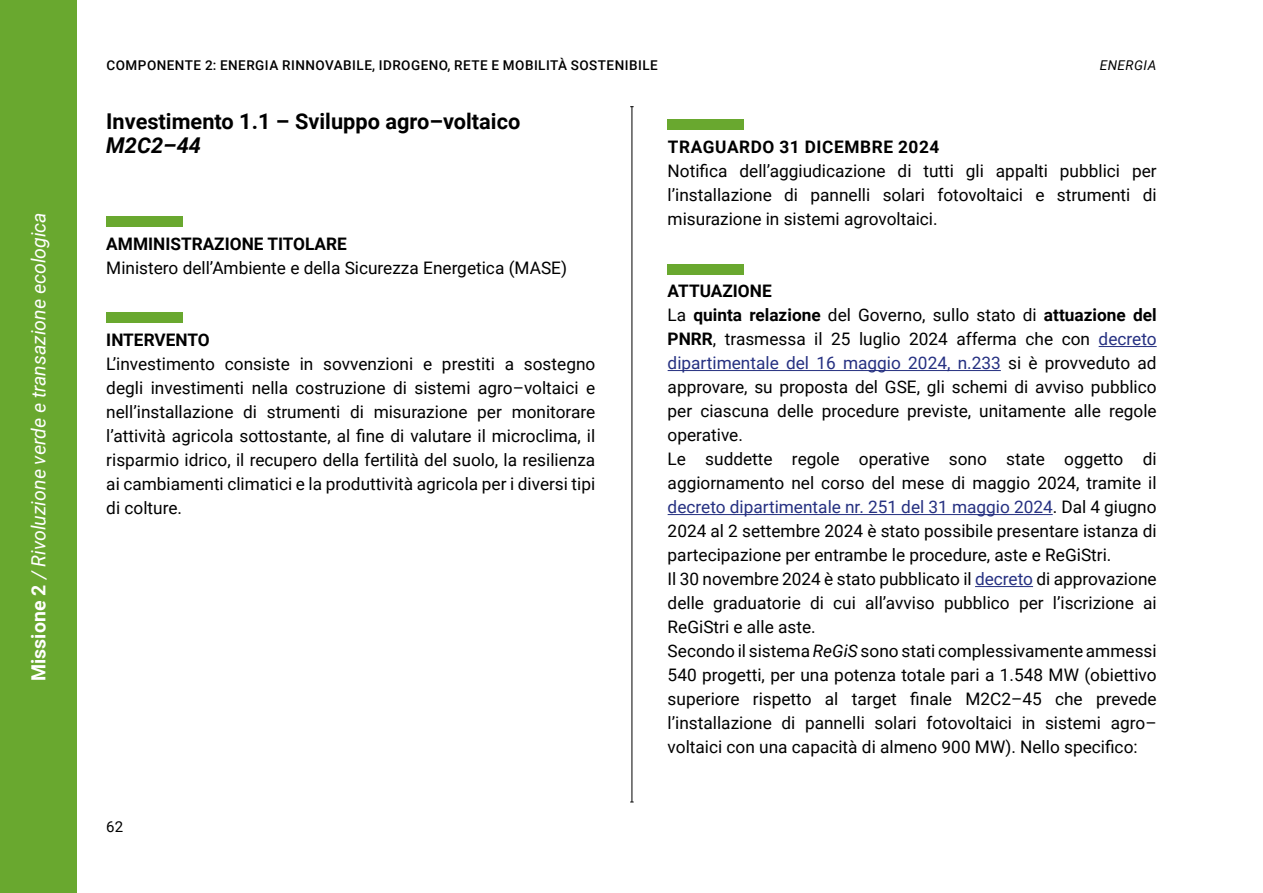
<style>
.page{position:relative;width:1263px;height:893px;background:#fff}
.page>*{position:absolute;margin:0;border:0;box-sizing:border-box;transform-origin:0 0}
.t1{font:700 21.75px "Roboto";color:#000}
.t2{font:italic 700 21.75px "Roboto";color:#000}
.t3{font:italic 19.5px "Roboto";color:#fff}
.t4{font:17.25px/24px "Roboto";color:#000;text-align:justify}
.t5{font:700 17.25px "Roboto";color:#000}
.t6{font:700 17.25px "Roboto";letter-spacing:.035em;color:#000}
.t7{font:15px "Roboto";color:#000}
.t8{font:500 13.5px "Roboto";letter-spacing:.035em;color:#000}
.t9{font:italic 13.5px "Roboto";letter-spacing:.035em;color:#000}
.s1{font-weight:700;font-style:normal}
.s2{font-weight:700}
.s3{color:#253081}
.s4{font-style:italic}
</style>
<div class="page">
<div style="left:0;top:0;width:77px;height:893px;background:#69a82f"></div>
<hr style="left:631px;top:107px;width:1px;height:695px;background:#000">
<hr style="left:1099px;top:346px;width:58px;height:1px;background:#253081">
<hr style="left:668px;top:370px;width:333px;height:1px;background:#253081">
<hr style="left:668px;top:514px;width:385px;height:1px;background:#253081">
<hr style="left:975px;top:586px;width:58px;height:1px;background:#253081">
<div style="left:668px;top:120px;width:76px;height:10px;background:#69a82f"></div>
<div style="left:668px;top:264px;width:76px;height:10px;background:#69a82f"></div>
<div style="left:106px;top:216px;width:77px;height:11px;background:#69a82f"></div>
<div style="left:106px;top:312px;width:77px;height:11px;background:#69a82f"></div>
<p class="t3" style="left:25px;top:681px;width:470px;rotate:-90deg"><span class="s1">Missione 2</span> / Rivoluzione verde e transazione ecologica</p>
<p class="t8" style="left:107px;top:55px;width:553px">COMPONENTE 2: ENERGIA RINNOVABILE, IDROGENO, RETE E MOBILITÀ SOSTENIBILE</p>
<p class="t9" style="left:1100px;top:55px;width:58px">ENERGIA</p>
<p class="t1" style="left:106px;top:106px;width:416px">Investimento 1.1 – Sviluppo agro–voltaico</p>
<p class="t2" style="left:106px;top:130px;width:96px">M2C2–44</p>
<p class="t5" style="left:106px;top:232px;width:242px">AMMINISTRAZIONE TITOLARE</p>
<p class="t4" style="left:106px;top:255px;width:462px">Ministero dell’Ambiente e della Sicurezza Energetica (MASE)</p>
<p class="t5" style="left:106px;top:328px;width:105px">INTERVENTO</p>
<p class="t4" style="left:106px;top:351px;width:490px">L’investimento consiste in sovvenzioni e prestiti a sostegno degli investimenti nella costruzione di sistemi agro–voltaici e nell’installazione di strumenti di misurazione per monitorare l’attività agricola sottostante, al fine di valutare il microclima, il risparmio idrico, il recupero della fertilità del suolo, la resilienza ai cambiamenti climatici e la produttività agricola per i diversi tipi di colture.</p>
<p class="t7" style="left:106px;top:816px;width:18px">62</p>
<p class="t6" style="left:668px;top:135px;width:273px">TRAGUARDO 31 DICEMBRE 2024</p>
<p class="t4" style="left:668px;top:158px;width:490px">Notifica dell’aggiudicazione di tutti gli appalti pubblici per l’installazione di pannelli solari fotovoltaici e strumenti di misurazione in sistemi agrovoltaici.</p>
<p class="t4" style="left:668px;top:278px;width:490px;text-align:left"><span class="s2">ATTUAZIONE<br></span>La <span class="s2">quinta relazione</span> del Governo, sullo stato di <span class="s2">attuazione del PNRR</span>, trasmessa il 25 luglio 2024 afferma che con <span class="s3">decreto dipartimentale del 16 maggio 2024, n.233</span> si è provveduto ad approvare, su proposta del GSE, gli schemi di avviso pubblico per ciascuna delle procedure previste, unitamente alle regole operative.<br>Le suddette regole operative sono state oggetto di aggiornamento nel corso del mese di maggio 2024, tramite il <span class="s3">decreto dipartimentale nr. 251 del 31 maggio 2024</span>. Dal 4 giugno 2024 al 2 settembre 2024 è stato possibile presentare istanza di partecipazione per entrambe le procedure, aste e ReGiStri.<br>Il 30 novembre 2024 è stato pubblicato il <span class="s3">decreto</span> di approvazione delle graduatorie di cui all’avviso pubblico per l’iscrizione ai ReGiStri e alle aste.<br>Secondo il sistema <span class="s4">ReGiS</span> sono stati complessivamente ammessi 540 progetti, per una potenza totale pari a 1.548 MW (obiettivo superiore rispetto al target finale M2C2–45 che prevede l’installazione di pannelli solari fotovoltaici in sistemi agro– voltaici con una capacità di almeno 900 MW). Nello specifico:</p>
</div>
